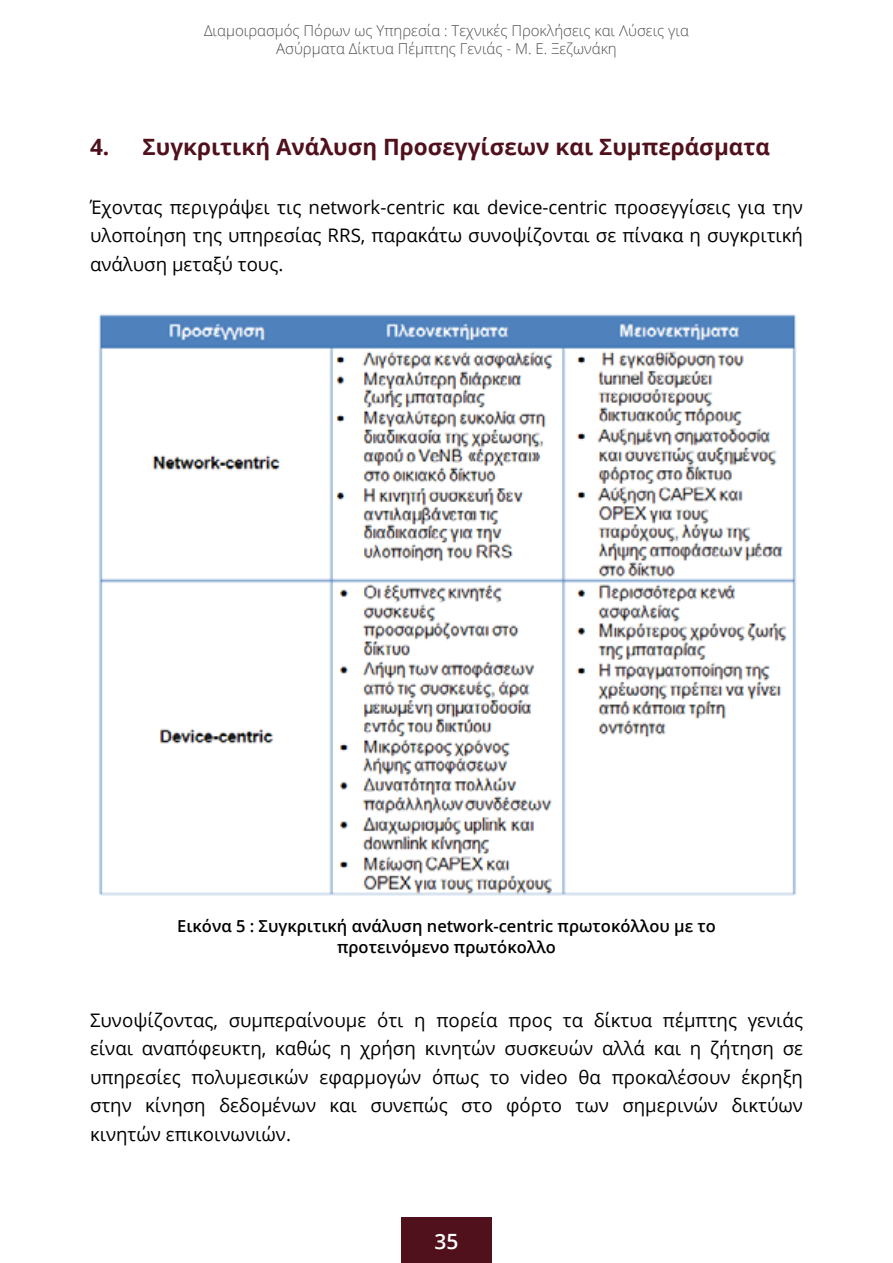
<style>
.page{position:relative;width:893px;height:1263px;background:#fff}
.page>*{position:absolute;margin:0;border:0;box-sizing:border-box;transform-origin:0 0}
.t1{font:700 22.5px "Open Sans";color:#50111d}
.t2{font:600 21px "Open Sans";color:#fff}
.t3{font:18.6px/28.5px "Open Sans";color:#000;text-align:justify}
.t4{font:600 16.5px/21px "Open Sans";color:#000;text-align:center}
.t5{font:300 15px/18px "Open Sans";color:#4d4d4d;text-align:center}
</style>
<div class="page">
<div style="left:401px;top:1218px;width:90px;height:45px;background:#50111d"></div>
<hr style="left:401px;top:1262px;width:90px;height:1px;background:#fff">
<img style="left:98px;top:314px;width:699px;height:582px">
<p class="t5" style="left:204px;top:21px;width:486px">Διαμοιρασμός Πόρων ως Υπηρεσία : Τεχνικές Προκλήσεις και Λύσεις για<br>Ασύρματα Δίκτυα Πέμπτης Γενιάς - Μ. E. Ξεζωνάκη</p>
<p class="t1" style="left:90px;top:131px;width:682px">4. Συγκριτική Ανάλυση Προσεγγίσεων και Συμπεράσματα</p>
<p class="t3" style="left:90px;top:192px;width:714px">Έχοντας περιγράψει τις network-centric και device-centric προσεγγίσεις για την υλοποίηση της υπηρεσίας RRS, παρακάτω συνοψίζονται σε πίνακα η συγκριτική ανάλυση μεταξύ τους.</p>
<p class="t4" style="left:177px;top:915px;width:540px">Εικόνα 5 : Συγκριτική ανάλυση network-centric πρωτοκόλλου με το προτεινόμενο πρωτόκολλο</p>
<p class="t3" style="left:90px;top:1005px;width:714px">Συνοψίζοντας, συμπεραίνουμε ότι η πορεία προς τα δίκτυα πέμπτης γενιάς είναι αναπόφευκτη, καθώς η χρήση κινητών συσκευών αλλά και η ζήτηση σε υπηρεσίες πολυμεσικών εφαρμογών όπως το video θα προκαλέσουν έκρηξη στην κίνηση δεδομένων και συνεπώς στο φόρτο των σημερινών δικτύων κινητών επικοινωνιών.</p>
<p class="t2" style="left:434px;top:1226px;width:25px">35</p>
</div>
